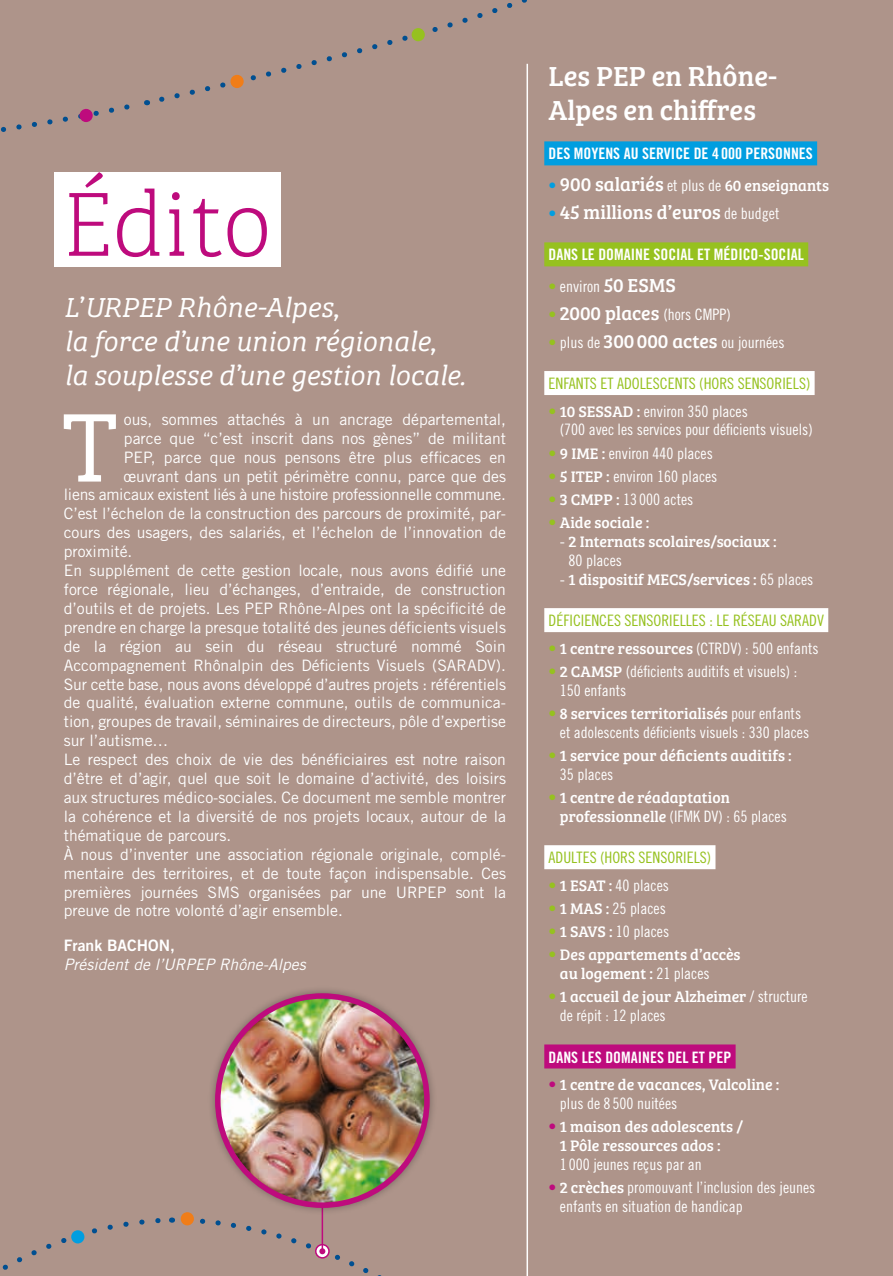
<style>
.page{position:relative;width:893px;height:1276px;background:#ae948a}
.page>*{position:absolute;margin:0;border:0;box-sizing:border-box;transform-origin:0 0}
.t1{font:300 100.95px "Bree Serif";color:#fff}
.t2{font:100 94.2px "Bree Serif";letter-spacing:-.005em;color:#be0b7d}
.t3{font:italic 300 28.5px/34.2px "Bree Serif";color:#fff}
.t4{font:28.5px/34.2px "Bree Serif";color:#fff}
.t5{font:19.5px "Bree Serif";color:#fff}
.t6{font:15.75px "Trade Gothic LT Std";color:#fff}
.t7{font:15.75px/18.9px "Trade Gothic LT Std Cn 18";color:#fff}
.t8{font:15.75px/18.9px "Bree Serif";color:#fff}
.t9{font:15.75px "Trade Gothic LT Std Cn 18";color:#96c11f}
.t10{font:15.75px "Trade Gothic LT Std Bd Cn 20";color:#fff}
.t11{font:italic 15.75px "Trade Gothic LT Std";color:#fff}
.t12{font:15.75px "Trade Gothic LT Std Bd 2";color:#fff}
.s1{font-family:"Trade Gothic LT Std Cn 18";color:#009ee0}
.s2{font-size:19.5px}
.s3{font-family:"Trade Gothic LT Std Cn 18"}
.s4{font-family:"Trade Gothic LT Std Cn 18";font-size:15.75px;color:#009ee0}
.s5{font-family:"Trade Gothic LT Std Cn 18";font-size:15.75px}
.s6{color:#96c11f}
.s7{font-family:"Bree Serif";font-size:19.5px}
.s8{font-family:"Trade Gothic LT Std Cn 18";font-size:15.75px;color:#96c11f}
.s9{font-family:"Bree Serif"}
.s10{font-family:"Trade Gothic LT Std Cn 18";color:#96c11f}
.s11{font-family:"Trade Gothic LT Std Cn 18";color:#be0b7d}
.s12{color:#be0b7d}
</style>
<div class="page">
<svg style="left:2px;top:1217px;width:171px;height:53px"></svg>
<svg style="left:159px;top:0;width:369px;height:102px"></svg>
<svg style="left:1px;top:100px;width:147px;height:133px"></svg>
<svg style="left:182px;top:1216px;width:200px;height:60px"></svg>
<div style="left:207px;top:985px;width:231px;height:231px;background:#1d1d1b;opacity:.4"></div>
<img style="left:218px;top:996px;width:209px;height:209px;border-radius:105px">
<div style="left:215px;top:993px;width:215px;height:215px;border:6px solid #be0b7d;border-radius:50%"></div>
<div style="left:71px;top:1230px;width:14px;height:13px;background:#009ee0;border-radius:50%"></div>
<div style="left:180px;top:1212px;width:14px;height:13px;background:#f07d18;border-radius:50%"></div>
<div style="left:230px;top:75px;width:14px;height:13px;background:#f07d18;border-radius:50%"></div>
<div style="left:79px;top:109px;width:14px;height:13px;background:#be0b7d;border-radius:50%"></div>
<div style="left:411px;top:28px;width:14px;height:13px;background:#96c11f;border-radius:50%"></div>
<div style="left:55px;top:172px;width:226px;height:94px;background:#fff"></div>
<div style="left:544px;top:141px;width:273px;height:24px;background:#009ee0"></div>
<div style="left:544px;top:242px;width:264px;height:24px;background:#96c11f"></div>
<div style="left:544px;top:371px;width:271px;height:24px;background:#fff"></div>
<div style="left:544px;top:608px;width:284px;height:24px;background:#fff"></div>
<div style="left:544px;top:845px;width:171px;height:24px;background:#fff"></div>
<div style="left:544px;top:1044px;width:192px;height:24px;background:#be0b7d"></div>
<hr style="left:526px;top:64px;width:2px;height:1212px;background:#fff">
<h2 class="t2" style="left:64px;top:157px;width:210px">Édito</h2>
<h3 class="t3" style="left:64px;top:288px;width:403px">L’URPEP Rhône-Alpes,<br>la force d’une union régionale, la souplesse d’une gestion locale.</h3>
<h1 class="t1" style="left:62px;top:374px;width:58px">T</h1>
<p class="t6" style="left:124px;top:410px;width:384px">ous, sommes attachés à un ancrage départemental,</p>
<p class="t6" style="left:124px;top:429px;width:384px">parce que “c’est inscrit dans nos gènes” de militant</p>
<p class="t6" style="left:124px;top:447px;width:383px">PEP, parce que nous pensons être plus efficaces en</p>
<p class="t6" style="left:124px;top:466px;width:383px">œuvrant dans un petit périmètre connu, parce que des</p>
<p class="t6" style="left:64px;top:485px;width:444px">liens amicaux existent liés à une histoire professionnelle commune.</p>
<p class="t6" style="left:64px;top:504px;width:444px">C’est l’échelon de la construction des parcours de proximité, par-</p>
<p class="t6" style="left:64px;top:523px;width:444px">cours des usagers, des salariés, et l’échelon de l’innovation de</p>
<p class="t6" style="left:64px;top:542px;width:70px">proximité.</p>
<p class="t6" style="left:64px;top:561px;width:444px">En supplément de cette gestion locale, nous avons édifié une</p>
<p class="t6" style="left:64px;top:580px;width:444px">force régionale, lieu d’échanges, d’entraide, de construction</p>
<p class="t6" style="left:64px;top:599px;width:444px">d’outils et de projets. Les PEP Rhône-Alpes ont la spécificité de</p>
<p class="t6" style="left:64px;top:618px;width:444px">prendre en charge la presque totalité des jeunes déficients visuels</p>
<p class="t6" style="left:64px;top:636px;width:444px">de la région au sein du réseau structuré nommé Soin</p>
<p class="t6" style="left:64px;top:655px;width:444px">Accompagnement Rhônalpin des Déficients Visuels (SARADV).</p>
<p class="t6" style="left:64px;top:674px;width:444px">Sur cette base, nous avons développé d’autres projets : référentiels</p>
<p class="t6" style="left:64px;top:693px;width:444px">de qualité, évaluation externe commune, outils de communica-</p>
<p class="t6" style="left:64px;top:712px;width:444px">tion, groupes de travail, séminaires de directeurs, pôle d’expertise</p>
<p class="t6" style="left:64px;top:731px;width:106px">sur l’autisme…</p>
<p class="t6" style="left:64px;top:750px;width:444px">Le respect des choix de vie des bénéficiaires est notre raison</p>
<p class="t6" style="left:64px;top:769px;width:444px">d’être et d’agir, quel que soit le domaine d’activité, des loisirs</p>
<p class="t6" style="left:64px;top:788px;width:444px">aux structures médico-sociales. Ce document me semble montrer</p>
<p class="t6" style="left:64px;top:807px;width:444px">la cohérence et la diversité de nos projets locaux, autour de la</p>
<p class="t6" style="left:64px;top:825px;width:169px">thématique de parcours.</p>
<p class="t6" style="left:64px;top:844px;width:444px">À nous d’inventer une association régionale originale, complé-</p>
<p class="t6" style="left:64px;top:863px;width:444px">mentaire des territoires, et de toute façon indispensable. Ces</p>
<p class="t6" style="left:64px;top:882px;width:444px">premières journées SMS organisées par une URPEP sont la</p>
<p class="t6" style="left:64px;top:901px;width:281px">preuve de notre volonté d’agir ensemble.</p>
<p class="t12" style="left:64px;top:935px;width:113px">Frank BACHON,</p>
<p class="t11" style="left:64px;top:955px;width:243px">Président de l’URPEP Rhône-Alpes</p>
<h3 class="t4" style="left:549px;top:57px;width:230px">Les PEP en Rhône-<br>Alpes en chiffres</h3>
<p class="t10" style="left:549px;top:144px;width:266px">DES MOYENS AU SERVICE DE 4 000 PERSONNES</p>
<p class="t8" style="left:549px;top:176px;width:282px"><span class="s1">•</span> <span class="s2">900 salariés</span> <span class="s3">et plus de</span> 60 enseignants</p>
<p class="t5" style="left:549px;top:198px;width:232px"><span class="s4">•</span> 45 millions d’euros <span class="s5">de budget</span></p>
<p class="t10" style="left:549px;top:245px;width:257px">DANS LE DOMAINE SOCIAL ET MÉDICO-SOCIAL</p>
<p class="t7" style="left:549px;top:277px;width:129px"><span class="s6">•</span> environ <span class="s7">50 ESMS</span></p>
<p class="t5" style="left:549px;top:299px;width:184px"><span class="s8">•</span> 2000 places <span class="s5">(hors CMPP)</span></p>
<p class="t7" style="left:548px;top:332px;width:237px"><span class="s6">•</span> plus de <span class="s7">300 000 actes</span> ou journées</p>
<p class="t9" style="left:548px;top:374px;width:263px">ENFANTS ET ADOLESCENTS (HORS SENSORIELS)</p>
<p class="t7" style="left:560px;top:401px;width:254px;text-indent:-11px"><span class="s6">•</span> <span class="s9">10 SESSAD :</span> environ 350 places<br>(700 avec les services pour déficients visuels)</p>
<p class="t7" style="left:548px;top:443px;width:166px"><span class="s6">•</span> <span class="s9">9 IME :</span> environ 440 places</p>
<p class="t7" style="left:548px;top:466px;width:170px"><span class="s6">•</span> <span class="s9">5 ITEP :</span> environ 160 places</p>
<p class="t7" style="left:548px;top:490px;width:146px"><span class="s6">•</span> <span class="s9">3 CMPP :</span> 13 000 actes</p>
<p class="t8" style="left:548px;top:512px;width:102px"><span class="s10">•</span> Aide sociale :</p>
<p class="t8" style="left:560px;top:531px;width:218px"><span class="s3">-</span> 2 Internats scolaires/sociaux :</p>
<p class="t7" style="left:569px;top:550px;width:55px">80 places</p>
<p class="t8" style="left:560px;top:569px;width:255px"><span class="s3">-</span> 1 dispositif MECS/services : <span class="s3">65 places</span></p>
<p class="t9" style="left:548px;top:611px;width:277px">DÉFICIENCES SENSORIELLES : LE RÉSEAU SARADV</p>
<p class="t7" style="left:548px;top:638px;width:272px"><span class="s6">•</span> <span class="s9">1 centre ressources</span> (CTRDV) : 500 enfants</p>
<p class="t7" style="left:560px;top:661px;width:239px;text-indent:-11px"><span class="s6">•</span> <span class="s9">2 CAMSP</span> (déficients auditifs et visuels) :<br>150 enfants</p>
<p class="t8" style="left:548px;top:703px;width:254px"><span class="s10">•</span> 8 services territorialisés <span class="s3">pour enfants</span></p>
<p class="t7" style="left:560px;top:722px;width:251px">et adolescents déficients visuels : 330 places</p>
<p class="t8" style="left:548px;top:745px;width:245px"><span class="s10">•</span> 1 service pour déficients auditifs :</p>
<p class="t7" style="left:560px;top:764px;width:55px">35 places</p>
<p class="t8" style="left:548px;top:787px;width:183px"><span class="s10">•</span> 1 centre de réadaptation</p>
<p class="t7" style="left:560px;top:806px;width:228px"><span class="s9">professionnelle</span> (IFMK DV) : 65 places</p>
<p class="t9" style="left:548px;top:848px;width:164px">ADULTES (HORS SENSORIELS)</p>
<p class="t7" style="left:548px;top:875px;width:122px"><span class="s6">•</span> <span class="s9">1 ESAT :</span> 40 places</p>
<p class="t7" style="left:548px;top:898px;width:119px"><span class="s6">•</span> <span class="s9">1 MAS :</span> 25 places</p>
<p class="t7" style="left:548px;top:921px;width:122px"><span class="s6">•</span> <span class="s9">1 SAVS :</span> 10 places</p>
<p class="t8" style="left:560px;top:944px;width:182px;text-indent:-11px"><span class="s10">•</span> Des appartements d’accès au logement : <span class="s3">21 places</span></p>
<p class="t8" style="left:548px;top:986px;width:261px"><span class="s10">•</span> 1 accueil de jour Alzheimer <span class="s3">/ structure</span></p>
<p class="t7" style="left:560px;top:1006px;width:107px">de répit : 12 places</p>
<p class="t10" style="left:548px;top:1047px;width:184px">DANS LES DOMAINES DEL ET PEP</p>
<p class="t8" style="left:548px;top:1074px;width:232px"><span class="s11">•</span> 1 centre de vacances, Valcoline :</p>
<p class="t7" style="left:560px;top:1093px;width:119px">plus de 8 500 nuitées</p>
<p class="t8" style="left:560px;top:1116px;width:185px;text-indent:-11px"><span class="s11">•</span> 1 maison des adolescents /<br>1 Pôle ressources ados :</p>
<p class="t7" style="left:560px;top:1154px;width:143px">1 000 jeunes reçus par an</p>
<p class="t7" style="left:560px;top:1177px;width:257px;text-indent:-11px"><span class="s12">•</span> <span class="s9">2 crèches</span> promouvant l’inclusion des jeunes enfants en situation de handicap</p>
</div>
